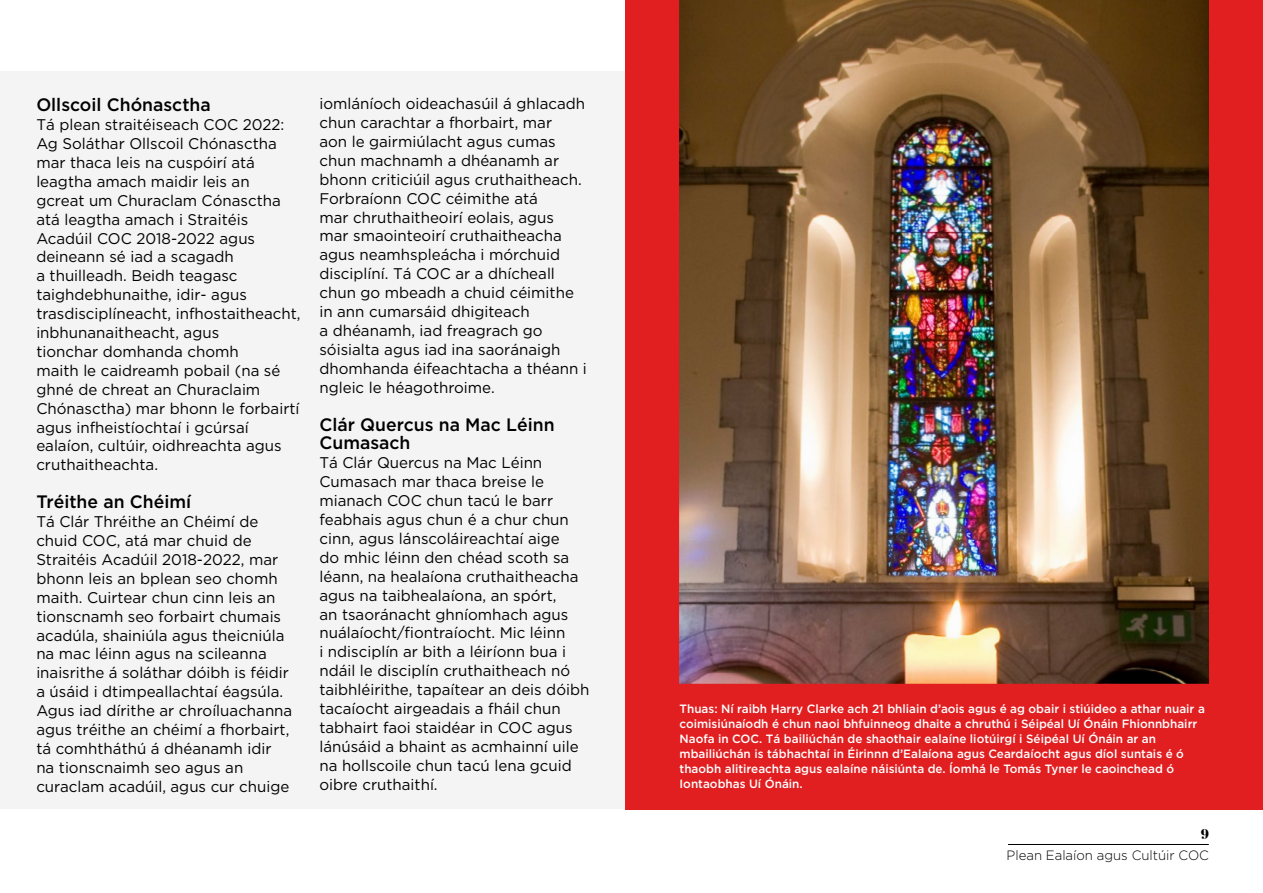
<style>
.page{position:relative;width:1263px;height:893px;background:#fff}
.page>*{position:absolute;margin:0;border:0;box-sizing:border-box;transform-origin:0 0}
.t1{font:500 18px/18.9px "Gotham HTF";color:#000}
.t2{font:15.45px/18.9px "Gotham HTF";color:#000}
.t3{font:700 15px "Bauer Bod DEE";color:#000}
.t4{font:300 13.5px "Gotham HTF";color:#000}
.t5{font:500 12px/15px "Gotham HTF";color:#fff}
</style>
<div class="page">
<div style="left:0;top:71px;width:1263px;height:738px;background:#f4f4f4"></div>
<div style="left:625px;top:0;width:638px;height:809px;background:#e11f21"></div>
<img style="left:679px;top:0;width:530px;height:684px">
<hr style="left:1008px;top:844px;width:201px;height:1px;background:#000">
<p class="t1" style="left:36px;top:95px;width:176px">Ollscoil Chónasctha</p>
<p class="t2" style="left:36px;top:115px;width:266px">Tá plean straitéiseach COC 2022:<br>Ag Soláthar Ollscoil Chónasctha mar thaca leis na cuspóirí atá leagtha amach maidir leis an gcreat um Churaclam Cónasctha atá leagtha amach i Straitéis<br>Acadúil COC 2018-2022 agus deineann sé iad a scagadh<br>a thuilleadh. Beidh teagasc taighdebhunaithe, idir- agus trasdisciplíneacht, infhostaitheacht, inbhunanaitheacht, agus<br>tionchar domhanda chomh<br>maith le caidreamh pobail (na sé ghné de chreat an Churaclaim<br>Chónasctha) mar bhonn le forbairtí agus infheistíochtaí i gcúrsaí ealaíon, cultúir, oidhreachta agus cruthaitheachta.</p>
<p class="t1" style="left:36px;top:492px;width:156px">Tréithe an Chéimí</p>
<p class="t2" style="left:36px;top:512px;width:257px">Tá Clár Thréithe an Chéimí de chuid COC, atá mar chuid de<br>Straitéis Acadúil 2018-2022, mar bhonn leis an bplean seo chomh maith. Cuirtear chun cinn leis an tionscnamh seo forbairt chumais acadúla, shainiúla agus theicniúla na mac léinn agus na scileanna inaisrithe á soláthar dóibh is féidir a úsáid i dtimpeallachtaí éagsúla.<br>Agus iad dírithe ar chroíluachanna agus tréithe an chéimí a fhorbairt, tá comhtháthú á dhéanamh idir na tionscnaimh seo agus an curaclam acadúil, agus cur chuige</p>
<p class="t2" style="left:319px;top:94px;width:269px">iomláníoch oideachasúil á ghlacadh chun carachtar a fhorbairt, mar<br>aon le gairmiúlacht agus cumas chun machnamh a dhéanamh ar bhonn criticiúil agus cruthaitheach.<br>Forbraíonn COC céimithe atá<br>mar chruthaitheoirí eolais, agus mar smaointeoirí cruthaitheacha agus neamhspleácha i mórchuid disciplíní. Tá COC ar a dhícheall chun go mbeadh a chuid céimithe in ann cumarsáid dhigiteach<br>a dhéanamh, iad freagrach go sóisialta agus iad ina saoránaigh dhomhanda éifeachtacha a théann i ngleic le héagothroime.</p>
<p class="t1" style="left:319px;top:414px;width:237px">Clár Quercus na Mac Léinn<br>Cumasach</p>
<p class="t2" style="left:319px;top:453px;width:271px">Tá Clár Quercus na Mac Léinn<br>Cumasach mar thaca breise le mianach COC chun tacú le barr feabhais agus chun é a chur chun cinn, agus lánscoláireachtaí aige<br>do mhic léinn den chéad scoth sa léann, na healaíona cruthaitheacha agus na taibhealaíona, an spórt,<br>an tsaoránacht ghníomhach agus nuálaíocht/fiontraíocht. Mic léinn<br>i ndisciplín ar bith a léiríonn bua i ndáil le disciplín cruthaitheach nó taibhléirithe, tapaítear an deis dóibh tacaíocht airgeadais a fháil chun tabhairt faoi staidéar in COC agus lánúsáid a bhaint as acmhainní uile na hollscoile chun tacú lena gcuid oibre cruthaithí.</p>
<p class="t5" style="left:679px;top:701px;width:527px">Thuas: Ní raibh Harry Clarke ach 21 bhliain d’aois agus é ag obair i stiúideo a athar nuair a coimisiúnaíodh é chun naoi bhfuinneog dhaite a chruthú i Séipéal Uí Ónáin Fhionnbhairr Naofa in COC. Tá bailiúchán de shaothair ealaíne liotúirgí i Séipéal Uí Ónáin ar an mbailiúchán is tábhachtaí in Éirinnn d’Ealaíona agus Ceardaíocht agus díol suntais é ó thaobh alitireachta agus ealaíne náisiúnta de. Íomhá le Tomás Tyner le caoinchead ó Iontaobhas Uí Ónáin.</p>
<p class="t3" style="left:1201px;top:825px;width:10px">9</p>
<p class="t4" style="left:1007px;top:848px;width:204px">Plean Ealaíon agus Cultúir COC</p>
</div>
